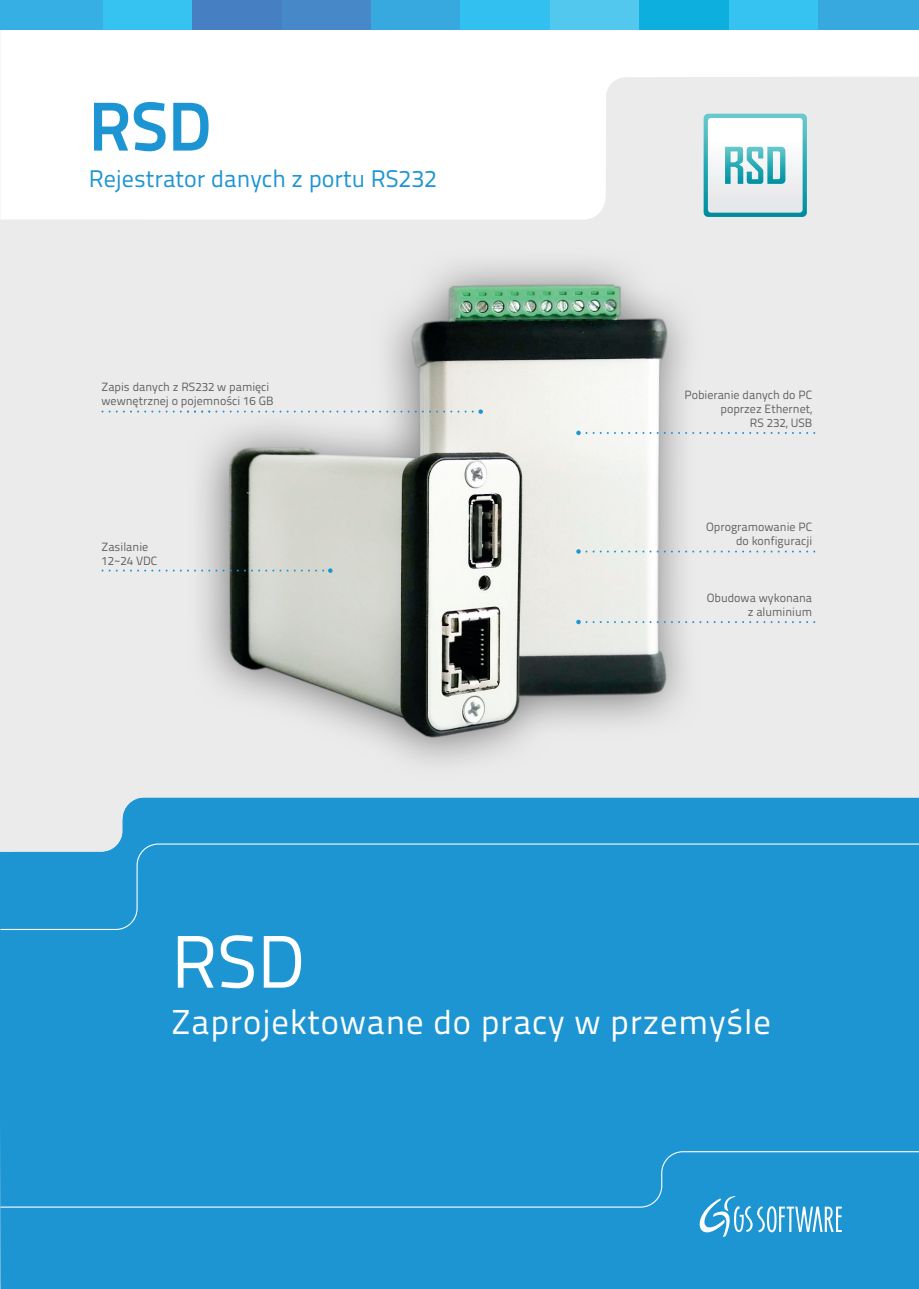
<style>
.page{position:relative;width:919px;height:1289px;background:#fff}
.page>*{position:absolute;margin:0;border:0;box-sizing:border-box;transform-origin:0 0}
.t1{font:74.1px "Titillium Text 22 L";color:#fff}
.t2{font:700 69px "Titillium Text 22 L";color:#1d95d3}
.t3{font:34.5px "Titillium Text 22 L";letter-spacing:.025em;color:#fff}
.t4{font:24px "Titillium Text 22 L";color:#1d95d3}
.t5{font:12px/14.4px "Titillium Text 22 L";color:#606262;text-align:right}
</style>
<div class="page">
<div style="left:0;top:30px;width:918px;height:1254px;background:#ebebec"></div>
<svg style="left:0;top:12px;width:918px;height:208px;fill:#fff"></svg>
<div style="left:0;top:797px;width:918px;height:491px;background:#1d95d3"></div>
<div style="left:13px;top:797px;width:893px;height:479px;background:#1d95d3"></div>
<div style="left:0;top:843px;width:918px;height:87px;background:#1d95d3"></div>
<svg style="left:688px;top:1208px;width:153px;height:39px;background:#48a9db"></svg>
<div style="left:817px;top:0;width:101px;height:30px;background:#37a9df"></div>
<div style="left:728px;top:0;width:89px;height:30px;background:#36c3f2"></div>
<div style="left:638px;top:0;width:90px;height:30px;background:#0cafdd"></div>
<div style="left:549px;top:0;width:89px;height:30px;background:#53c8ee"></div>
<div style="left:460px;top:0;width:89px;height:30px;background:#31c0f0"></div>
<div style="left:371px;top:0;width:89px;height:30px;background:#37a9df"></div>
<div style="left:281px;top:0;width:90px;height:30px;background:#4789c8"></div>
<div style="left:192px;top:0;width:89px;height:30px;background:#4680c2"></div>
<div style="left:103px;top:0;width:89px;height:30px;background:#36c3f2"></div>
<div style="left:1px;top:0;width:102px;height:30px;background:#36b0e4"></div>
<div style="left:0;top:1150px;width:918px;height:58px;background:#1d95d3"></div>
<svg style="left:703px;top:114px;width:103px;height:103px"></svg>
<img style="left:171px;top:263px;width:578px;height:596px">
<svg style="left:576px;top:619px;width:32px;height:5px"></svg>
<svg style="left:614px;top:621px;width:51px;height:2px"></svg>
<svg style="left:678px;top:621px;width:51px;height:2px"></svg>
<svg style="left:735px;top:621px;width:58px;height:2px"></svg>
<svg style="left:799px;top:621px;width:16px;height:2px"></svg>
<svg style="left:576px;top:430px;width:32px;height:5px"></svg>
<svg style="left:614px;top:432px;width:51px;height:2px"></svg>
<svg style="left:678px;top:432px;width:51px;height:2px"></svg>
<svg style="left:735px;top:432px;width:58px;height:2px"></svg>
<svg style="left:799px;top:432px;width:16px;height:2px"></svg>
<svg style="left:237px;top:569px;width:51px;height:2px"></svg>
<svg style="left:173px;top:569px;width:51px;height:2px"></svg>
<svg style="left:109px;top:569px;width:51px;height:2px"></svg>
<svg style="left:294px;top:568px;width:38px;height:5px"></svg>
<svg style="left:576px;top:549px;width:32px;height:4px"></svg>
<svg style="left:614px;top:550px;width:51px;height:2px"></svg>
<svg style="left:678px;top:550px;width:51px;height:2px"></svg>
<svg style="left:735px;top:550px;width:58px;height:2px"></svg>
<svg style="left:799px;top:550px;width:16px;height:2px"></svg>
<svg style="left:422px;top:409px;width:61px;height:5px"></svg>
<svg style="left:358px;top:410px;width:51px;height:2px"></svg>
<svg style="left:294px;top:410px;width:58px;height:2px"></svg>
<svg style="left:237px;top:410px;width:51px;height:2px"></svg>
<svg style="left:173px;top:410px;width:51px;height:2px"></svg>
<svg style="left:109px;top:410px;width:51px;height:2px"></svg>
<h2 class="t2" style="left:89px;top:73px;width:124px">RSD</h2>
<h3 class="t4" style="left:89px;top:161px;width:349px">Rejestrator danych z portu RS232</h3>
<p class="t5" style="left:101px;top:379px;width:173px;text-align:left">Zapis danych z RS232 w pamięci wewnętrznej o pojemności 16 GB</p>
<p class="t5" style="left:101px;top:538px;width:57px;text-align:left">Zasilanie<br>12~24 VDC</p>
<p class="t5" style="left:684px;top:386px;width:129px">Pobieranie danych do PC poprzez Ethernet,<br>RS 232, USB</p>
<p class="t5" style="left:706px;top:518px;width:107px">Oprogramowanie PC do konfiguracji</p>
<p class="t5" style="left:706px;top:589px;width:107px">Obudowa wykonana z aluminium</p>
<h1 class="t1" style="left:171px;top:906px;width:135px">RSD</h1>
<h3 class="t3" style="left:171px;top:996px;width:601px">Zaprojektowane do pracy w przemyśle</h3>
</div>
